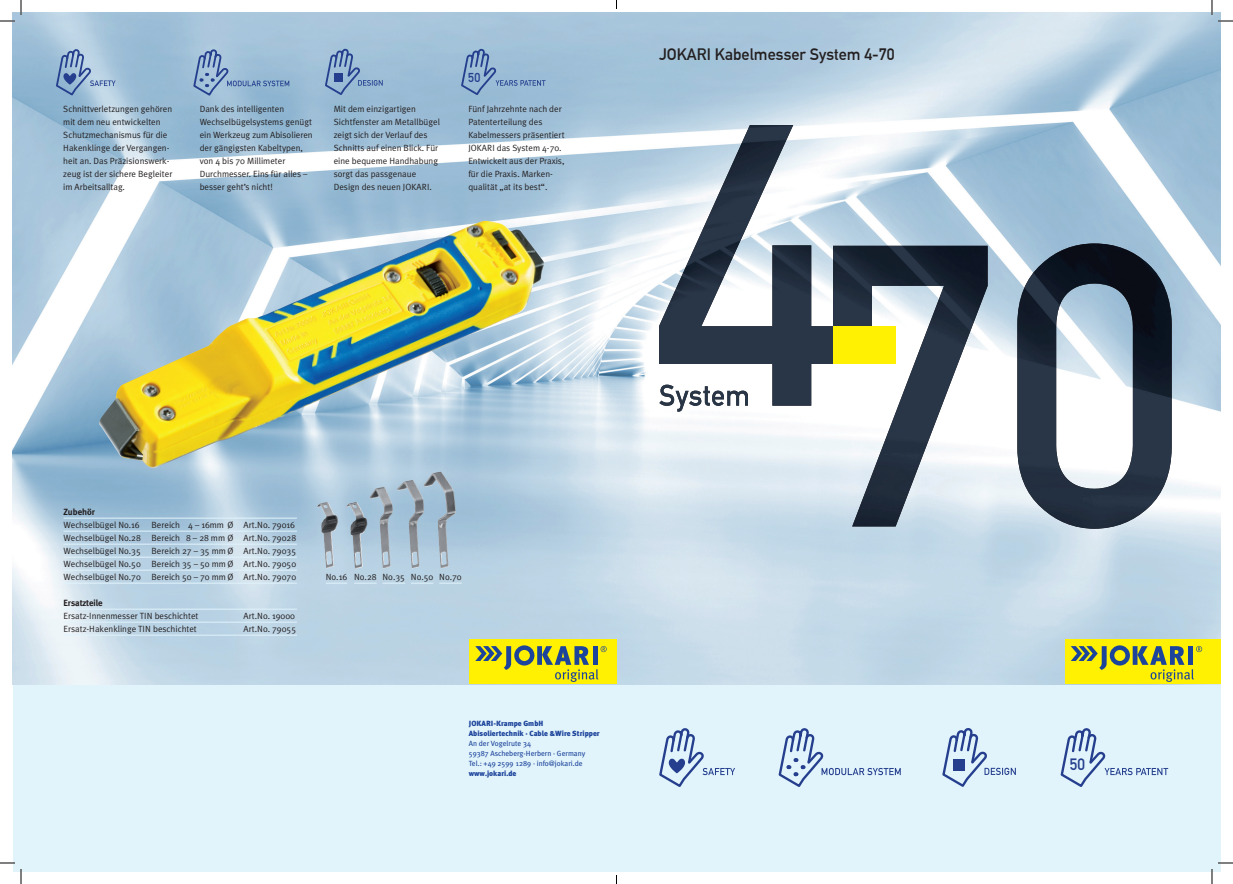
<style>
.page{position:relative;width:1233px;height:884px;background:#fff}
.page>*{position:absolute;margin:0;border:0;box-sizing:border-box;transform-origin:0 0}
.t1{font:700 16.2px "DIN Alternate";color:#231f20}
.t2{font:700 16.2px "DIN Alternate";color:#253f8e}
.t3{font:700 12.7px "DIN Alternate";color:#253f8e}
.t4{font:9px/13px "Meta Plus Normal";color:#231f20}
.t5{font:700 9px "Meta";color:#231f20}
.t6{font:7.5px/10px "Meta Plus";color:#1d449b}
.t7{font:900 7.5px/10px "Meta Plus";color:#1d449b}
</style>
<div class="page">
<div style="left:12px;top:671px;width:1208px;height:200px;background:#e1f4fc"></div>
<img style="left:12px;top:12px;width:1208px;height:672px">
<div style="left:1064px;top:640px;width:156px;height:44px;background:#fff101"></div>
<div style="left:1109px;top:645px;width:21px;height:20px;background:#1d449b;border-radius:50%"></div>
<div style="left:1114px;top:650px;width:11px;height:11px;background:#fff101;border-radius:50%"></div>
<svg style="left:1132px;top:646px;width:70px;height:36px"></svg>
<svg style="left:1071px;top:646px;width:35px;height:24px"></svg>
<div style="left:469px;top:640px;width:147px;height:44px;background:#fff101"></div>
<svg style="left:514px;top:645px;width:20px;height:20px"></svg>
<div style="left:519px;top:650px;width:11px;height:11px;background:#fff101;border-radius:50%"></div>
<svg style="left:537px;top:646px;width:69px;height:36px"></svg>
<svg style="left:475px;top:646px;width:36px;height:24px"></svg>
<svg style="left:1060px;top:728px;width:108px;height:59px"></svg>
<svg style="left:942px;top:728px;width:74px;height:59px"></svg>
<svg style="left:659px;top:728px;width:76px;height:59px"></svg>
<svg style="left:778px;top:728px;width:122px;height:59px"></svg>
<svg style="left:54px;top:47px;width:62px;height:50px;background:#96b3d0"></svg>
<img style="left:99px;top:221px;width:446px;height:247px">
<img style="left:659px;top:125px;width:174px;height:281px">
<img style="left:659px;top:385px;width:89px;height:27px">
<svg style="left:459px;top:47px;width:86px;height:50px;background:#90b0ce"></svg>
<svg style="left:192px;top:48px;width:97px;height:49px;background:#91b1cf"></svg>
<hr style="left:64px;top:518px;width:233px;height:1px;background:#e1f4fc">
<hr style="left:64px;top:531px;width:233px;height:1px;background:#e1f4fc">
<hr style="left:64px;top:544px;width:233px;height:1px;background:#e1f4fc">
<hr style="left:64px;top:557px;width:233px;height:1px;background:#e1f4fc">
<hr style="left:64px;top:570px;width:233px;height:1px;background:#e1f4fc">
<hr style="left:64px;top:583px;width:233px;height:1px;background:#e1f4fc">
<hr style="left:64px;top:609px;width:233px;height:1px;background:#e1f4fc">
<hr style="left:64px;top:622px;width:233px;height:1px;background:#e1f4fc">
<hr style="left:64px;top:635px;width:233px;height:1px;background:#e1f4fc">
<svg style="left:323px;top:47px;width:60px;height:50px;background:#8aaacb"></svg>
<img style="left:317px;top:502px;width:21px;height:66px">
<img style="left:346px;top:502px;width:21px;height:67px">
<img style="left:423px;top:472px;width:33px;height:96px">
<img style="left:370px;top:487px;width:23px;height:82px">
<img style="left:397px;top:480px;width:27px;height:88px">
<svg style="left:326px;top:583px;width:21px;height:1px"></svg>
<svg style="left:439px;top:583px;width:23px;height:1px"></svg>
<svg style="left:411px;top:583px;width:22px;height:1px"></svg>
<svg style="left:354px;top:583px;width:51px;height:1px"></svg>
<img style="left:833px;top:243px;width:338px;height:286px">
<div style="left:833px;top:326px;width:62px;height:38px;background:#fff101"></div>
<svg style="left:1218px;top:20px;width:15px;height:2px"></svg>
<svg style="left:1218px;top:862px;width:15px;height:2px"></svg>
<svg style="left:0;top:0;width:22px;height:22px"></svg>
<svg style="left:0;top:862px;width:22px;height:22px"></svg>
<svg style="left:1211px;top:0;width:1px;height:15px"></svg>
<svg style="left:1211px;top:869px;width:1px;height:15px"></svg>
<p class="t4" style="left:63px;top:102px;width:111px">Schnittverletzungen gehören mit dem neu entwickelten<br>Schutzmechanismus für die<br>Hakenklinge der Vergangen&shy;heit an. Das Präzisionswerk&shy;zeug ist der sichere Begleiter im Arbeitsalltag.</p>
<p class="t4" style="left:200px;top:102px;width:115px">Dank des intelligenten<br>Wechselbügelsystems genügt ein Werkzeug zum Abisolieren der gängigsten Kabeltypen, von 4 bis 70 Millimeter<br>Durchmesser. Eins für alles – besser geht’s nicht!</p>
<p class="t4" style="left:334px;top:102px;width:108px">Mit dem einzigartigen<br>Sichtfenster am Metallbügel zeigt sich der Verlauf des<br>Schnitts auf einen Blick. Für eine bequeme Handhabung sorgt das passgenaue<br>Design des neuen JOKARI.</p>
<h2 class="t3" style="left:468px;top:68px;width:14px">50</h2>
<p class="t4" style="left:468px;top:102px;width:98px">Fünf Jahrzehnte nach der<br>Patenterteilung des<br>Kabelmessers präsentiert<br>JOKARI das System 4-70.<br>Entwickelt aus der Praxis, für die Praxis. Marken&shy;qualität „at its best“.</p>
<h1 class="t1" style="left:659px;top:42px;width:237px">JOKARI Kabelmesser System 4-70</h1>
<p class="t5" style="left:64px;top:507px;width:33px">Zubehör</p>
<p class="t4" style="left:64px;top:518px;width:78px">Wechselbügel No.16</p>
<p class="t4" style="left:64px;top:518px;width:234px;text-indent:88px">Bereich 4 – 16mm Ø Art.No. 79016<br>Wechselbügel No.28 Bereich 8 – 28 mm Ø Art.No. 79028<br>Wechselbügel No.35 Bereich 27 – 35 mm Ø Art.No. 79035<br>Wechselbügel No.50 Bereich 35 – 50 mm Ø Art.No. 79050<br>Wechselbügel No.70 Bereich 50 – 70 mm Ø Art.No. 79070</p>
<p class="t5" style="left:64px;top:598px;width:41px">Ersatzteile</p>
<p class="t4" style="left:64px;top:609px;width:136px">Ersatz-Innenmesser TIN beschichtet</p>
<p class="t4" style="left:244px;top:609px;width:53px">Art.No. 19000</p>
<p class="t4" style="left:64px;top:622px;width:135px">Ersatz-Hakenklinge TIN beschichtet</p>
<p class="t4" style="left:244px;top:622px;width:54px">Art.No. 79055</p>
<p class="t4" style="left:326px;top:570px;width:137px">No.16 No.28 No.35 No.50 No.70</p>
<p class="t7" style="left:469px;top:718px;width:132px">JOKARI-Krampe GmbH<br>Abisoliertechnik · Cable &amp;Wire Stripper</p>
<p class="t6" style="left:469px;top:738px;width:118px">An der Vogelrute 34<br>59387 Ascheberg-Herbern · Germany<br>Tel.: +49 2599 1289 · info@jokari.de</p>
<p class="t7" style="left:469px;top:768px;width:49px">www.jokari.de</p>
<h1 class="t2" style="left:1069px;top:752px;width:17px">50</h1>
</div>
